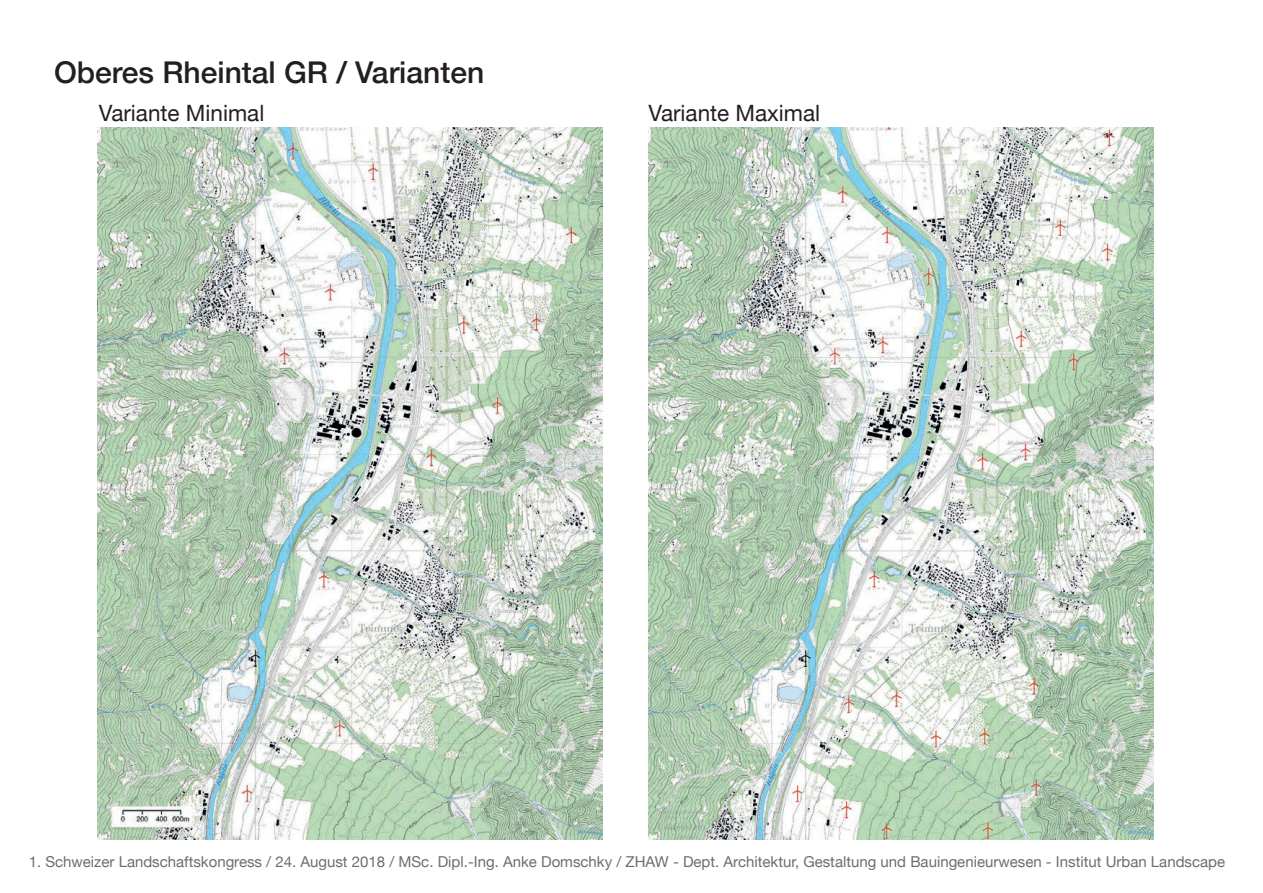
<style>
.page{position:relative;width:1263px;height:893px;background:#fff}
.page>*{position:absolute;margin:0;border:0;box-sizing:border-box;transform-origin:0 0}
.t1{font:500 30px "Helvetica Neue";color:#231f20}
.t2{font:22.5px "Helvetica Neue";color:#231f20}
.t3{font:15px "Helvetica Neue";color:#6c6d70}
</style>
<div class="page">
<img style="left:97px;top:128px;width:506px;height:711px">
<img style="left:649px;top:128px;width:505px;height:711px">
<h1 class="t1" style="left:54px;top:48px;width:432px">Oberes Rheintal GR / Varianten</h1>
<h2 class="t2" style="left:99px;top:97px;width:167px">Variante Minimal</h2>
<h2 class="t2" style="left:648px;top:97px;width:173px">Variante Maximal</h2>
<p class="t3" style="left:29px;top:851px;width:1198px">1. Schweizer Landschaftskongress / 24. August 2018 / MSc. Dipl.-Ing. Anke Domschky / ZHAW - Dept. Architektur, Gestaltung und Bauingenieurwesen - Institut Urban Landscape</p>
</div>
